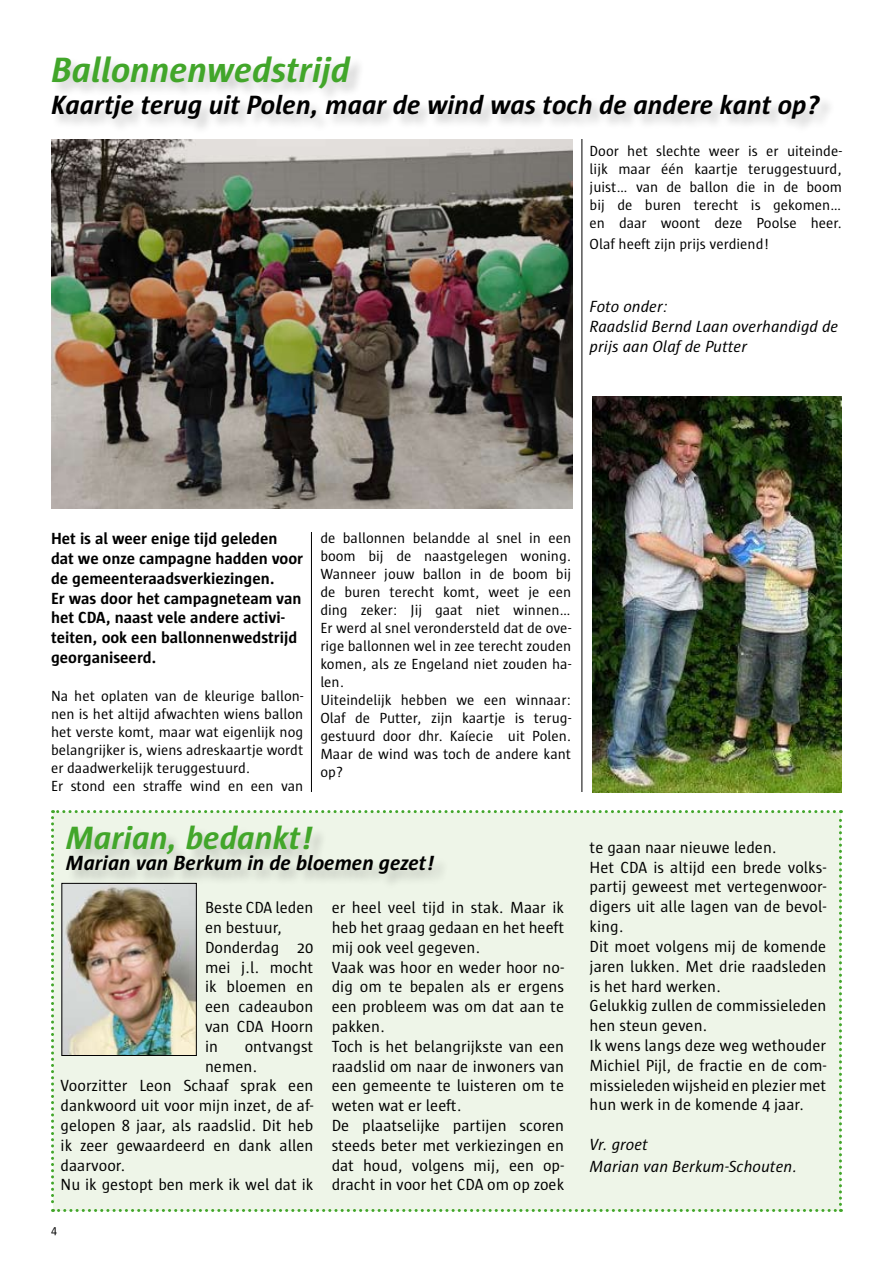
<style>
.page{position:relative;width:893px;height:1263px;background:#fff}
.page>*{position:absolute;margin:0;border:0;box-sizing:border-box;transform-origin:0 0}
.t1{font:italic 700 36px "Sun";color:#42a62a}
.t2{font:italic 700 33px "Sun";color:#42a62a}
.t3{font:italic 700 27px "Sun";color:#000}
.t4{font:italic 700 21px "Sun";color:#000}
.t5{font:16.5px/19.8px "Sun";color:#000}
.t6{font:700 16.5px/19.8px "Sun";color:#000}
.t7{font:italic 16.5px/19.8px "Sun";color:#000}
.t8{font:15px/18px "Sun";color:#000}
.t9{font:12px "Sun";color:#000}
</style>
<div class="page">
<hr style="left:311px;top:51px;width:1px;height:1161px;background:#000">
<hr style="left:582px;top:51px;width:1px;height:1161px;background:#000">
<div style="left:0;top:466px;width:579px;height:65px;background:#fff"></div>
<div style="left:18px;top:792px;width:854px;height:36px;background:#fff"></div>
<div style="left:0;top:34px;width:893px;height:105px;background:#fff"></div>
<div style="left:51px;top:810px;width:791px;height:402px;background:#eef5e8"></div>
<img style="left:51px;top:155px;width:521px;height:353px">
<img style="left:64px;top:885px;width:131px;height:169px">
<div style="left:62px;top:883px;width:135px;height:173px;border:1px solid #000"></div>
<div style="left:51px;top:56px;width:825px;height:99px;background:#000;opacity:.2"></div>
<div style="left:65px;top:826px;width:551px;height:79px;background:#000;opacity:.2"></div>
<img style="left:593px;top:396px;width:249px;height:396px">
<h1 class="t1" style="left:51px;top:50px;width:300px">Ballonnenwedstrijd</h1>
<h3 class="t3" style="left:51px;top:90px;width:771px">Kaartje terug uit Polen, maar de wind was toch de andere kant op?</h3>
<p class="t8" style="left:590px;top:142px;width:254px;text-align:justify">Door het slechte weer is er uiteinde&shy;lijk maar één kaartje teruggestuurd, juist… van de ballon die in de boom bij de buren terecht is gekomen… en daar woont deze Poolse heer.</p>
<p class="t8" style="left:590px;top:236px;width:181px">Olaf heeft zijn prijs verdiend!</p>
<p class="t7" style="left:590px;top:297px;width:250px">Foto onder:<br>Raadslid Bernd Laan overhandigd de prijs aan Olaf de Putter</p>
<p class="t6" style="left:51px;top:529px;width:254px">Het is al weer enige tijd geleden dat we onze campagne hadden voor de gemeenteraadsverkiezingen.<br>Er was door het campagneteam van het CDA, naast vele andere activi&shy;teiten, ook een ballonnenwedstrijd georganiseerd.</p>
<p class="t8" style="left:51px;top:687px;width:254px">Na het oplaten van de kleurige ballon&shy;nen is het altijd afwachten wiens ballon het verste komt, maar wat eigenlijk nog belangrijker is, wiens adreskaartje wordt er daadwerkelijk teruggestuurd.<br>Er stond een straffe wind en een van</p>
<p class="t8" style="left:320px;top:529px;width:252px">de ballonnen belandde al snel in een boom bij de naastgelegen woning.<br>Wanneer jouw ballon in de boom bij de buren terecht komt, weet je een ding zeker: Jij gaat niet winnen…<br>Er werd al snel verondersteld dat de ove&shy;rige ballonnen wel in zee terecht zouden komen, als ze Engeland niet zouden ha&shy;len.<br>Uiteindelijk hebben we een winnaar:<br>Olaf de Putter, zijn kaartje is terug&shy;gestuurd door dhr. Kaíecień uit Polen.<br>Maar de wind was toch de andere kant op?</p>
<h2 class="t2" style="left:66px;top:820px;width:248px">Marian, bedankt!</h2>
<p class="t4" style="left:66px;top:852px;width:370px">Marian van Berkum in de bloemen gezet!</p>
<p class="t5" style="left:332px;top:898px;width:234px">er heel veel tijd in stak. Maar ik heb het graag gedaan en het heeft mij ook veel gegeven.<br>Vaak was hoor en weder hoor no&shy;dig om te bepalen als er ergens een probleem was om dat aan te pakken.<br>Toch is het belangrijkste van een raadslid om naar de inwoners van een gemeente te luisteren om te weten wat er leeft.<br>De plaatselijke partijen scoren steeds beter met verkiezingen en dat houd, volgens mij, een op&shy;dracht in voor het CDA om op zoek</p>
<p class="t5" style="left:205px;top:898px;width:110px">Beste CDA leden en bestuur,<br>Donderdag 20 mei j.l. mocht ik bloemen en een cadeaubon van CDA Hoorn in</p>
<p class="t5" style="left:245px;top:1036px;width:70px">ontvangst</p>
<p class="t5" style="left:205px;top:1056px;width:54px">nemen.</p>
<p class="t5" style="left:61px;top:1076px;width:254px">Voorzitter Leon Schaaf sprak een</p>
<p class="t5" style="left:61px;top:1096px;width:254px">dankwoord uit voor mijn inzet, de af-</p>
<p class="t5" style="left:61px;top:1116px;width:254px">gelopen 8 jaar, als raadslid. Dit heb</p>
<p class="t5" style="left:61px;top:1135px;width:254px">ik zeer gewaardeerd en dank allen</p>
<p class="t5" style="left:61px;top:1155px;width:66px">daarvoor.</p>
<p class="t5" style="left:61px;top:1175px;width:254px">Nu ik gestopt ben merk ik wel dat ik</p>
<p class="t9" style="left:51px;top:1224px;width:7px">4</p>
<p class="t5" style="left:590px;top:837px;width:238px">te gaan naar nieuwe leden.<br>Het CDA is altijd een brede volks&shy;partij geweest met vertegenwoor&shy;digers uit alle lagen van de bevol&shy;king.<br>Dit moet volgens mij de komende jaren lukken. Met drie raadsleden is het hard werken.<br>Gelukkig zullen de commissieleden hen steun geven.<br>I k wens langs deze weg wethouder<br>Michiel Pijl, de fractie en de com&shy;missieleden wijsheid en plezier met hun werk in de komende 4 jaar.</p>
<p class="t7" style="left:590px;top:1134px;width:209px;line-height:21.6px">Vr. groet<br>Marian van Berkum-Schouten.</p>
</div>
